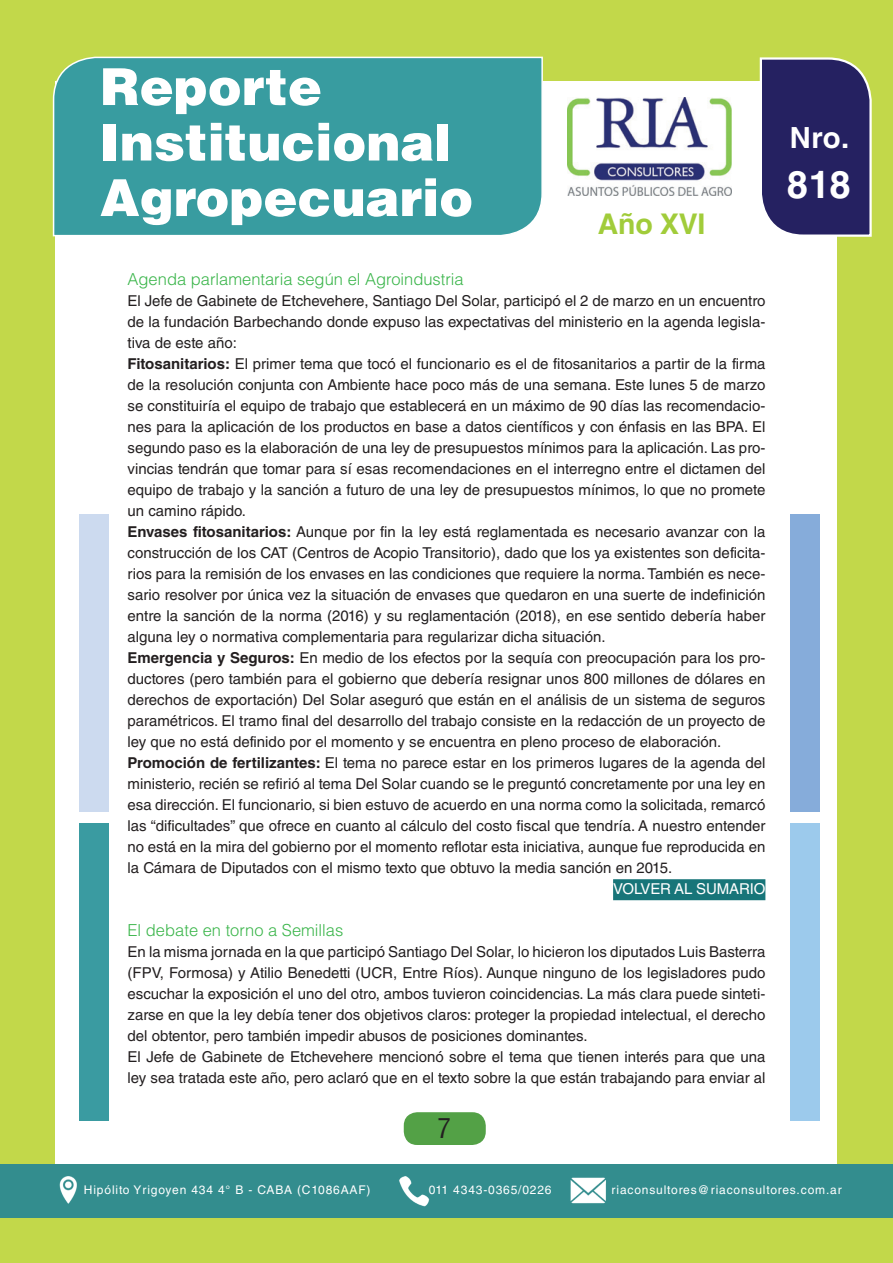
<style>
.page{position:relative;width:893px;height:1263px;background:#c2d84a}
.page>*{position:absolute;margin:0;border:0;box-sizing:border-box;transform-origin:0 0}
.t1{font:900 51px/55.5px "Helvetica LT Std";color:#fff}
.t2{font:700 38.1px "Helvetica LT Std";color:#fff}
.t3{font:700 29.1px "Helvetica LT Std";color:#fff}
.t4{font:700 28.5px "Helvetica LT Std";color:#a1cc3a}
.t5{font:condensed 27px "Helvetica LT Std";color:#231f20}
.t6{font:300 16.5px "Helvetica LT Std";color:#3ab54a}
.t7{font:15px/21px "Helvetica LT Std";color:#231f20}
.t8{font:15px "Helvetica LT Std";letter-spacing:-.01em;color:#fff}
.t9{font:12px "Helvetica LT Std";letter-spacing:.07em;color:#fff}
.s1{font-style:inherit}
.s2{font-weight:700}
</style>
<div class="page">
<div style="left:56px;top:81px;width:781px;height:1094px;background:#fff"></div>
<img style="left:568px;top:98px;width:164px;height:97px">
<div style="left:79px;top:514px;width:29px;height:297px;background:#ccdaef"></div>
<div style="left:79px;top:823px;width:29px;height:298px;background:#3a9ba1"></div>
<div style="left:790px;top:514px;width:30px;height:297px;background:#86acda"></div>
<div style="left:790px;top:823px;width:30px;height:298px;background:#9ccaec"></div>
<div style="left:52px;top:56px;width:492px;height:181px;background:#389ca0"></div>
<svg style="left:759px;top:56px;width:114px;height:182px;background:#3e3b6d"></svg>
<div style="left:0;top:1164px;width:893px;height:54px;background:#338d8e"></div>
<img style="left:50px;top:1166px;width:40px;height:43px">
<img style="left:566px;top:1170px;width:46px;height:39px">
<img style="left:394px;top:1169px;width:40px;height:37px">
<div style="left:404px;top:1112px;width:82px;height:33px;background:#53a146;border-radius:14px"></div>
<div style="left:613px;top:879px;width:152px;height:21px;background:#177579"></div>
<h1 class="t1" style="left:100px;top:58px;width:375px">Reporte<br>Institucional<br>Agropecuario</h1>
<h3 class="t4" style="left:598px;top:206px;width:109px">Año <span class="s1">XVI</span></h3>
<p class="t6" style="left:128px;top:269px;width:338px">Agenda parlamentaria según el Agroindustria</p>
<p class="t7" style="left:128px;top:290px;width:639px">El Jefe de Gabinete de Etchevehere, Santiago Del Solar, participó el 2 de marzo en un encuentro de la fundación Barbechando donde expuso las expectativas del ministerio en la agenda legisla&shy;tiva de este año:<br><span class="s2">Fitosanitarios:</span> El primer tema que tocó el funcionario es el de fitosanitarios a partir de la firma de la resolución conjunta con Ambiente hace poco más de una semana. Este lunes 5 de marzo se constituiría el equipo de trabajo que establecerá en un máximo de 90 días las recomendacio&shy;nes para la aplicación de los productos en base a datos científicos y con énfasis en las BPA. El segundo paso es la elaboración de una ley de presupuestos mínimos para la aplicación. Las pro&shy;vincias tendrán que tomar para sí esas recomendaciones en el interregno entre el dictamen del equipo de trabajo y la sanción a futuro de una ley de presupuestos mínimos, lo que no promete un camino rápido.<br><span class="s2">Envases fitosanitarios:</span> Aunque por fin la ley está reglamentada es necesario avanzar con la construcción de los CAT (Centros de Acopio Transitorio), dado que los ya existentes son deficita&shy;rios para la remisión de los envases en las condiciones que requiere la norma. También es nece&shy;sario resolver por única vez la situación de envases que quedaron en una suerte de indefinición entre la sanción de la norma (2016) y su reglamentación (2018), en ese sentido debería haber alguna ley o normativa complementaria para regularizar dicha situación.<br><span class="s2">Emergencia y Seguros:</span> En medio de los efectos por la sequía con preocupación para los pro&shy;ductores (pero también para el gobierno que debería resignar unos 800 millones de dólares en derechos de exportación) Del Solar aseguró que están en el análisis de un sistema de seguros paramétricos. El tramo final del desarrollo del trabajo consiste en la redacción de un proyecto de ley que no está definido por el momento y se encuentra en pleno proceso de elaboración.<br><span class="s2">Promoción de fertilizantes:</span> El tema no parece estar en los primeros lugares de la agenda del ministerio, recién se refirió al tema Del Solar cuando se le preguntó concretamente por una ley en esa dirección. El funcionario, si bien estuvo de acuerdo en una norma como la solicitada, remarcó las “dificultades” que ofrece en cuanto al cálculo del costo fiscal que tendría. A nuestro entender no está en la mira del gobierno por el momento reflotar esta iniciativa, aunque fue reproducida en la Cámara de Diputados con el mismo texto que obtuvo la media sanción en 2015.</p>
<p class="t8" style="left:613px;top:880px;width:154px">VOLVER AL SUMARIO</p>
<p class="t6" style="left:128px;top:920px;width:217px">El debate en torno a Semillas</p>
<p class="t7" style="left:128px;top:941px;width:639px">En la misma jornada en la que participó Santiago Del Solar, lo hicieron los diputados Luis Basterra (FPV, Formosa) y Atilio Benedetti (UCR, Entre Ríos). Aunque ninguno de los legisladores pudo escuchar la exposición el uno del otro, ambos tuvieron coincidencias. La más clara puede sinteti&shy;zarse en que la ley debía tener dos objetivos claros: proteger la propiedad intelectual, el derecho del obtentor, pero también impedir abusos de posiciones dominantes.<br>El Jefe de Gabinete de Etchevehere mencionó sobre el tema que tienen interés para que una ley sea tratada este año, pero aclaró que en el texto sobre la que están trabajando para enviar al</p>
<h3 class="t5" style="left:437px;top:1111px;width:15px">7</h3>
<h3 class="t3" style="left:790px;top:120px;width:61px">Nro.</h3>
<h2 class="t2" style="left:787px;top:161px;width:65px">818</h2>
<p class="t9" style="left:84px;top:1183px;width:288px">Hipólito Yrigoyen 434 4° B - CABA (C1086AAF)</p>
<p class="t9" style="left:429px;top:1183px;width:124px">011 4343-0365/0226</p>
<p class="t9" style="left:611px;top:1183px;width:232px">riaconsultores@riaconsultores.com.ar</p>
</div>
